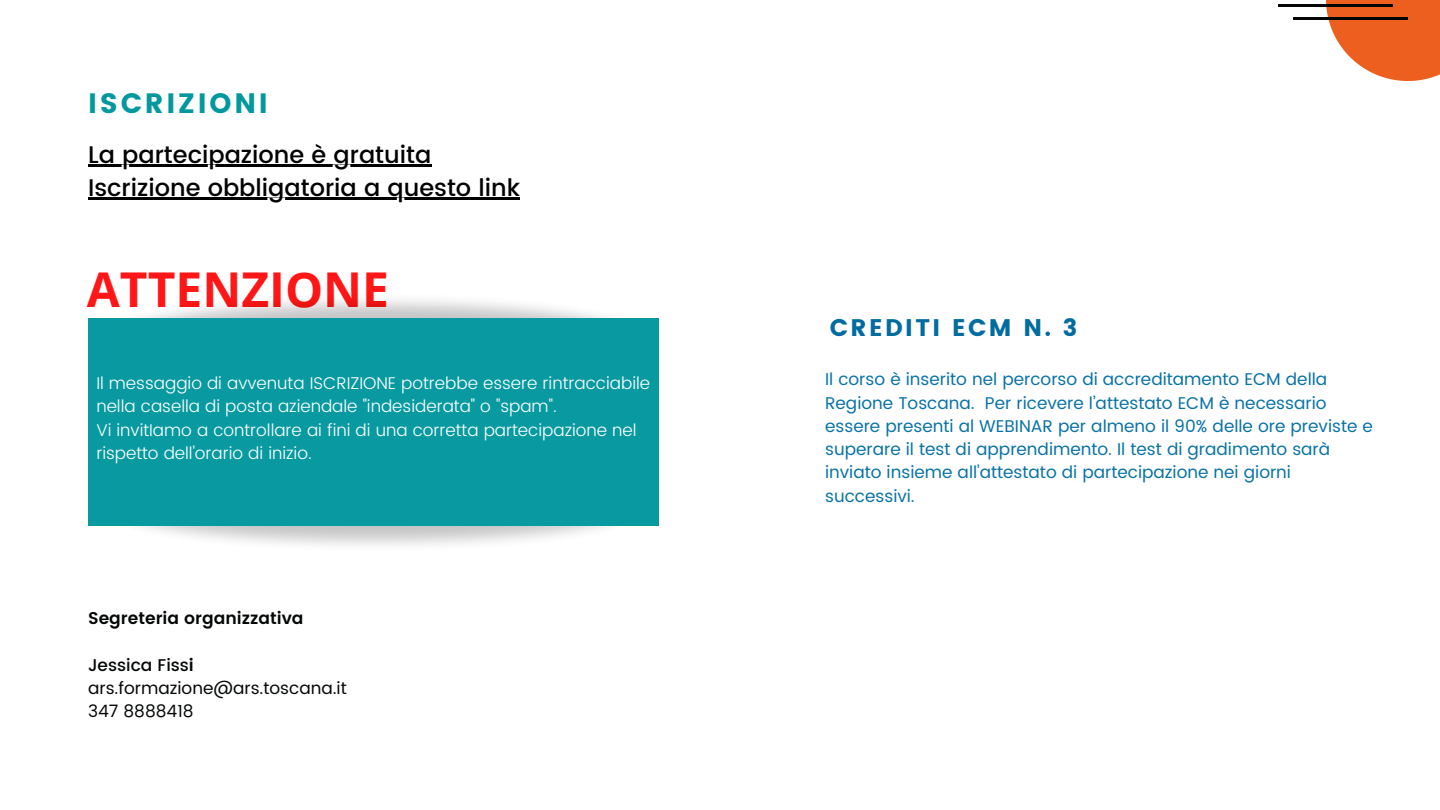
<style>
.page{position:relative;width:1440px;height:810px;background:#fff}
.page>*{position:absolute;margin:0;border:0;box-sizing:border-box;transform-origin:0 0}
.t1{font:700 48px "Open Sans";color:#ff1616}
.t2{font:28px "Poppins";letter-spacing:.1em;color:#03989e}
.t3{font:500 24px "Poppins";color:#000}
.t4{font:24px "Poppins";letter-spacing:.1em;color:#026b9f}
.t5{font:17px/23.2px "Poppins";color:#0972a6}
.t6{font:300 17px/23.2px "Poppins";color:#fff}
.t7{font:17px "Poppins";color:#050707}
.t8{font:600 17px "Poppins";color:#050707}
.t9{font:500 17px "Poppins";color:#050707}
.s1{font-weight:600}
</style>
<div class="page">
<svg style="left:1326px;top:0;width:114px;height:81px"></svg>
<hr style="left:1279px;top:5px;width:114px;height:2px;background:#050707">
<hr style="left:1294px;top:17px;width:114px;height:3px;background:#050707">
<hr style="left:88px;top:165px;width:343px;height:2px;background:#000">
<hr style="left:88px;top:198px;width:432px;height:2px;background:#000">
<img style="left:88px;top:300px;width:571px;height:19px">
<div style="left:88px;top:319px;width:571px;height:207px;background:#03989e"></div>
<p class="t2" style="left:88px;top:87px;width:181px">ISCRIZIONI</p>
<p class="t3" style="left:88px;top:141px;width:345px">La partecipazione è gratuita</p>
<p class="t3" style="left:88px;top:174px;width:433px">Iscrizione obbligatoria a questo link</p>
<p class="t1" style="left:87px;top:256px;width:304px">ATTENZIONE</p>
<p class="t6" style="left:96px;top:372px;width:555px">Il messaggio di avvenuta ISCRIZIONE potrebbe essere rintracciabile nella casella di posta aziendale "indesiderata" o "spam".</p>
<p class="t6" style="left:96px;top:418px;width:542px">Vi invitIamo a controllare ai fini di una corretta partecipazione nel rispetto dell'orario di inizio.</p>
<p class="t8" style="left:88px;top:608px;width:217px">Segreteria organizzativa</p>
<p class="t9" style="left:88px;top:655px;width:107px">Jessica Fiss<span class="s1">i</span></p>
<p class="t7" style="left:88px;top:678px;width:260px">ars.formazione@ars.toscana.it</p>
<p class="t7" style="left:88px;top:701px;width:107px">347 8888418</p>
<p class="t4" style="left:830px;top:314px;width:249px">CREDITI ECM N. 3</p>
<p class="t5" style="left:825px;top:368px;width:549px">Il corso è inserito nel percorso di accreditamento ECM della Regione Toscana. Per ricevere l’attestato ECM è necessario essere presenti al WEBINAR per almeno il 90% delle ore previste e superare il test di apprendimento. Il test di gradimento sarà inviato insieme all'attestato di partecipazione nei giorni successivi.</p>
</div>
